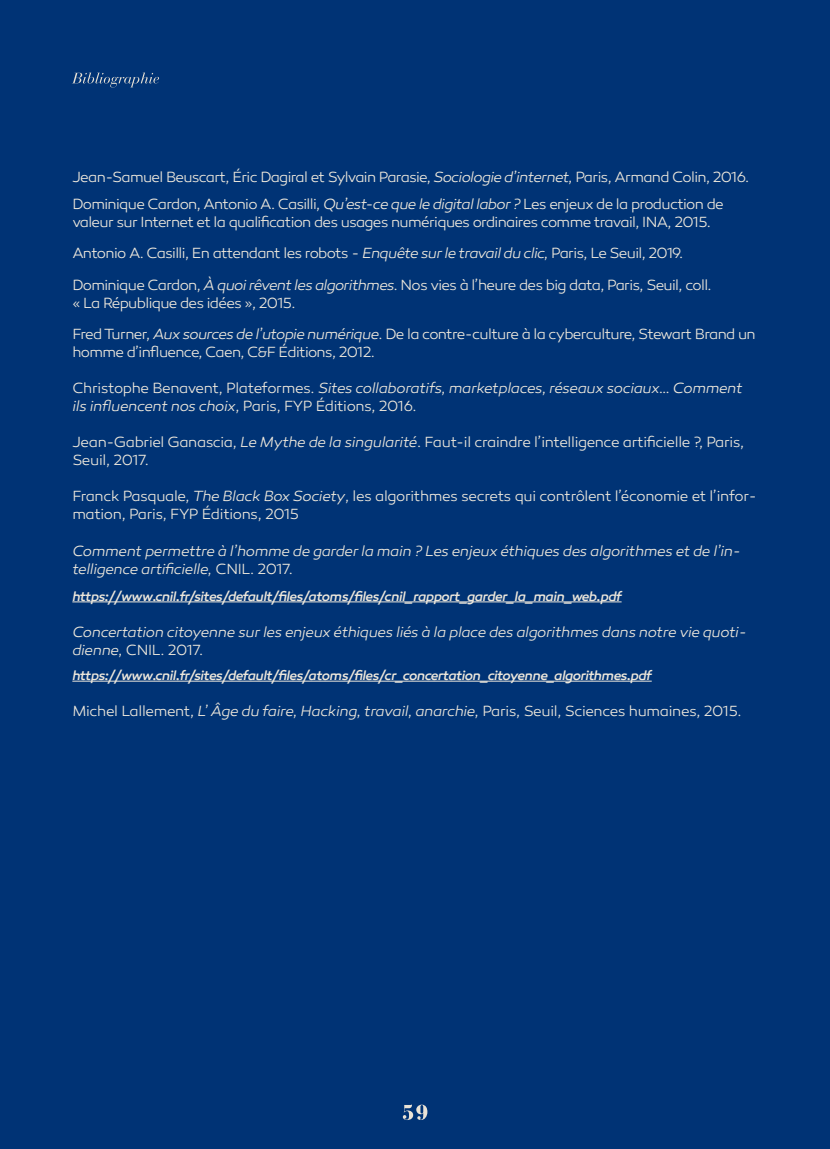
<style>
.page{position:relative;width:830px;height:1149px;background:#fff}
.page>*{position:absolute;margin:0;border:0;box-sizing:border-box;transform-origin:0 0}
.t1{font:300 15px/31.5px "Canaro";letter-spacing:-.04em;color:#ede7db}
.t2{font:italic 300 15px/18px "Canaro";letter-spacing:-.025em;color:#ede7db}
.t3{font:italic 500 13.5px "Canaro";letter-spacing:-.045em;color:#ede7db}
.s1{font-style:italic}
.s2{font-style:normal}
</style>
<div class="page">
<div style="left:0;top:0;width:829px;height:1148px;background:#003375"></div>
<svg style="left:72px;top:72px;width:87px;height:16px"></svg>
<svg style="left:402px;top:1104px;width:25px;height:15px"></svg>
<hr style="left:72px;top:601px;width:549px;height:1px;background:#ede7db">
<hr style="left:72px;top:680px;width:579px;height:1px;background:#ede7db">
<p class="t1" style="left:72px;top:163px;width:678px;line-height:27px">Jean-Samuel Beuscart, Éric Dagiral et Sylvain Parasie, <span class="s1">Sociologie d’internet,</span> Paris, Armand Colin, 2016.<br>Dominique Cardon, Antonio A. Casilli, <span class="s1">Qu’est-ce que le digital labor ?</span> Les enjeux de la production de</p>
<p class="t1" style="left:72px;top:206px;width:640px">valeur sur Internet et la qualification des usages numériques ordinaires comme travail, INA, 2015.<br>Antonio A. Casilli, En attendant les robots - <span class="s1">Enquête sur le travail du clic,</span> Paris, Le Seuil, 2019.<br>Dominique Cardon, <span class="s1">À quoi rêvent les algorithmes.</span> Nos vies à l’heure des big data, Paris, Seuil, coll.</p>
<p class="t1" style="left:72px;top:287px;width:684px">« La République des idées », 2015.<br>Fred Turner, <span class="s1">Aux sources de l’utopie numérique</span>. De la contre-culture à la cyberculture, Stewart Brand un</p>
<p class="t1" style="left:72px;top:336px;width:304px">homme d’influence, Caen, C&amp;F Éditions, 2012.</p>
<p class="t2" style="left:72px;top:379px;width:671px"><span class="s2">Christophe Benavent, Plateformes.</span> Sites collaboratifs, marketplaces, réseaux sociaux… Comment ils influencent nos choix<span class="s2">, Paris, FYP Éditions, 2016.</span></p>
<p class="t1" style="left:72px;top:433px;width:673px;line-height:18px">Jean-Gabriel Ganascia, <span class="s1">Le Mythe de la singularité</span>. Faut-il craindre l’intelligence artificielle ?, Paris,<br>Seuil, 2017.</p>
<p class="t1" style="left:72px;top:487px;width:685px;line-height:18px">Franck Pasquale, <span class="s1">The Black Box Society</span>, les algorithmes secrets qui contrôlent l’économie et l’infor&shy;mation, Paris, FYP Éditions, 2015</p>
<p class="t2" style="left:72px;top:541px;width:669px">Comment permettre à l’homme de garder la main ? Les enjeux éthiques des algorithmes et de l’in&shy;telligence artificielle, <span class="s2">CNIL. 2017.</span></p>
<p class="t3" style="left:72px;top:587px;width:550px">https://www.cnil.fr/sites/default/files/atoms/files/cnil_rapport_garder_la_main_web.pdf</p>
<p class="t2" style="left:72px;top:622px;width:675px">Concertation citoyenne sur les enjeux éthiques liés à la place des algorithmes dans notre vie quoti&shy;dienne, <span class="s2">CNIL. 2017.</span></p>
<p class="t3" style="left:72px;top:667px;width:580px">https://www.cnil.fr/sites/default/files/atoms/files/cr_concertation_citoyenne_algorithmes.pdf</p>
<p class="t1" style="left:72px;top:695px;width:670px">Michel Lallement, <span class="s1">L’ Âge du faire, Hacking, travail, anarchie,</span> Paris, Seuil, Sciences humaines, 2015.</p>
</div>
